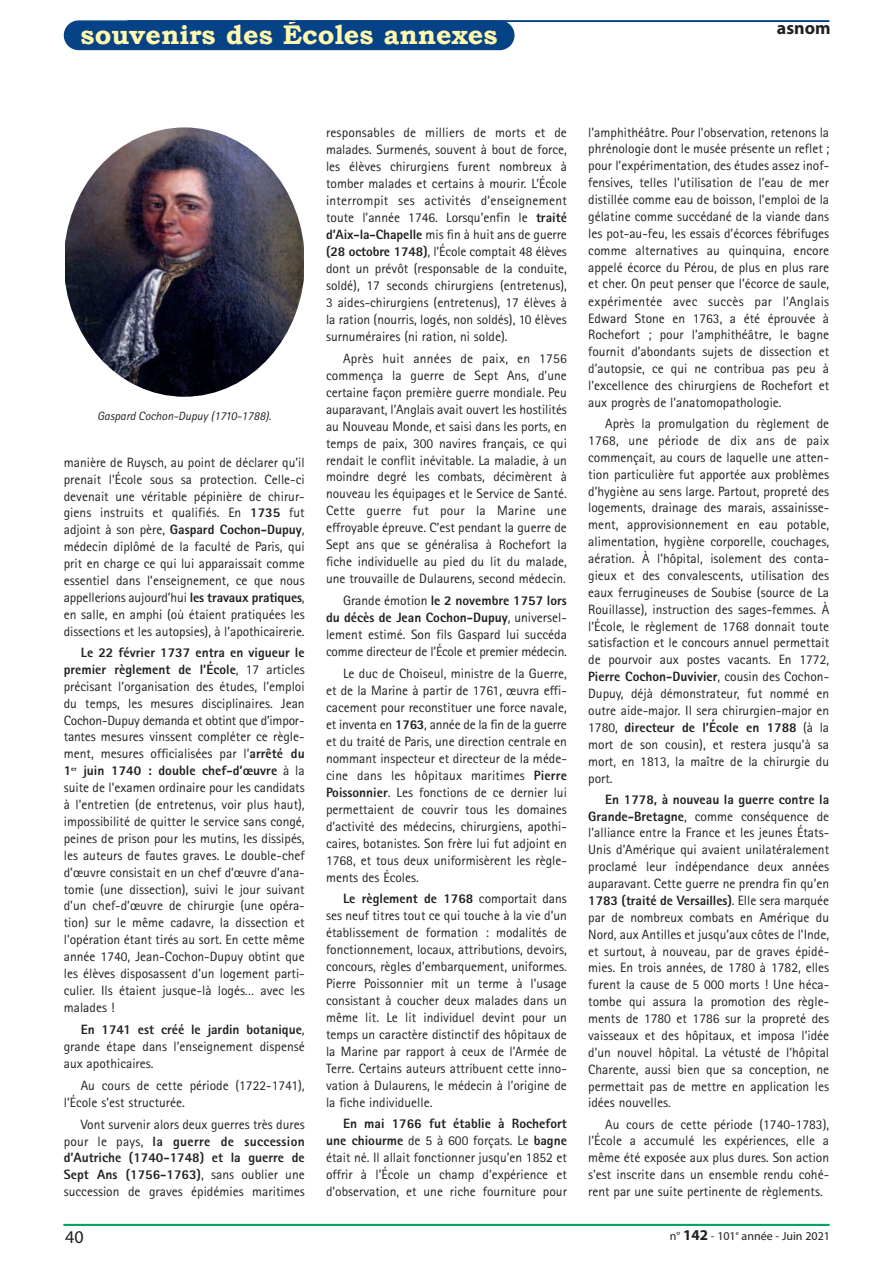
<style>
.page{position:relative;width:893px;height:1263px;background:#fff}
.page>*{position:absolute;margin:0;border:0;box-sizing:border-box;transform-origin:0 0}
.t1{font:700 27px "Bookman Old Style";color:#fff8ae}
.t2{font:700 18px "Myriad";color:#231f20}
.t3{font:18px "Myriad";color:#231f20}
.t4{font:13.5px/17px "Rotis Sans Serif";color:#231f20;text-align:justify}
.t5{font:italic 12px "Rotis Sans Serif";color:#231f20}
.t6{font:12px "Myriad";color:#231f20}
.s1{font-weight:800}
.s2{font-weight:700;font-size:15px}
</style>
<div class="page">
<div style="left:64px;top:20px;width:450px;height:30px;background:#054286;border-radius:15px"></div>
<hr style="left:128px;top:21px;width:701px;height:1px;background:#054286">
<hr style="left:64px;top:1224px;width:765px;height:1px;background:#00a65f">
<img style="left:65px;top:127px;width:239px;height:270px">
<p class="t1" style="left:81px;top:19px;width:418px">souvenirs des Écoles annexes</p>
<p class="t2" style="left:777px;top:21px;width:55px">asnom</p>
<p class="t5" style="left:97px;top:412px;width:176px">Gaspard Cochon-Dupuy (1710-1788).</p>
<p class="t4" style="left:64px;top:455px;width:242px">manière de Ruysch, au point de déclarer qu’il prenait l’École sous sa protection. Celle-ci devenait une véritable pépinière de chirur&shy;giens instruits et qualifiés. En <span class="s1">1735</span> fut adjoint à son père, <span class="s1">Gaspard Cochon-Dupuy</span>, médecin diplômé de la faculté de Paris, qui prit en charge ce qui lui apparaissait comme essentiel dans l’enseignement, ce que nous appellerions aujourd’hui <span class="s1">les travaux pratiques</span>, en salle, en amphi (où étaient pratiquées les dissections et les autopsies), à l’apothicairerie.</p>
<p class="t4" style="left:64px;top:645px;width:242px;text-indent:17px"><span class="s1">Le 22 février 1737 entra en vigueur le premier règlement de l’École</span>, 17 articles précisant l’organisation des études, l’emploi du temps, les mesures disciplinaires. Jean Cochon-Dupuy demanda et obtint que d’impor&shy;tantes mesures vinssent compléter ce règle&shy;ment, mesures officialisées par l’<span class="s1">arrêté du 1</span><sup>er</sup> <span class="s1">juin 1740 : double chef-d’œuvre</span> à la suite de l’examen ordinaire pour les candidats à l’entretien (de entretenus, voir plus haut), impossibilité de quitter le service sans congé, peines de prison pour les mutins, les dissipés, les auteurs de fautes graves. Le double-chef d’œuvre consistait en un chef d’œuvre d’ana&shy;tomie (une dissection), suivi le jour suivant d’un chef-d’œuvre de chirurgie (une opéra&shy;tion) sur le même cadavre, la dissection et l’opération étant tirés au sort. En cette même année 1740, Jean-Cochon-Dupuy obtint que les élèves disposassent d’un logement parti&shy;culier. Ils étaient jusque-là logés… avec les malades !</p>
<p class="t4" style="left:64px;top:1022px;width:242px;text-indent:17px"><span class="s1">En 1741 est créé le jardin botanique</span>, grande étape dans l’enseignement dispensé aux apothicaires.</p>
<p class="t4" style="left:64px;top:1078px;width:242px;text-indent:17px">Au cours de cette période (1722-1741), l’École s’est structurée.</p>
<p class="t4" style="left:64px;top:1117px;width:242px;text-indent:17px">Vont survenir alors deux guerres très dures pour le pays, <span class="s1">la guerre de succession d’Autriche (1740-1748) et la guerre de Sept Ans (1756-1763)</span>, sans oublier une succession de graves épidémies maritimes</p>
<p class="t4" style="left:326px;top:125px;width:242px">responsables de milliers de morts et de malades. Surmenés, souvent à bout de force, les élèves chirurgiens furent nombreux à tomber malades et certains à mourir. L’École interrompit ses activités d’enseignement toute l’année 1746. Lorsqu’enfin le <span class="s1">traité d’Aix-la-Chapelle</span> mis fin à huit ans de guerre <span class="s1">(28 octobre 1748)</span>, l’École comptait 48 élèves dont un prévôt (responsable de la conduite, soldé), 17 seconds chirurgiens (entretenus), 3 aides-chirurgiens (entretenus), 17 élèves à la ration (nourris, logés, non soldés), 10 élèves surnuméraires (ni ration, ni solde).</p>
<p class="t4" style="left:326px;top:351px;width:242px;text-indent:17px">Après huit années de paix, en 1756 commença la guerre de Sept Ans, d’une certaine façon première guerre mondiale. Peu auparavant, l’Anglais avait ouvert les hostilités au Nouveau Monde, et saisi dans les ports, en temps de paix, 300 navires français, ce qui rendait le conflit inévitable. La maladie, à un moindre degré les combats, décimèrent à nouveau les équipages et le Service de Santé.<br>Cette guerre fut pour la Marine une effroyable épreuve. C’est pendant la guerre de Sept ans que se généralisa à Rochefort la fiche individuelle au pied du lit du malade, une trouvaille de Dulaurens, second médecin.</p>
<p class="t4" style="left:326px;top:594px;width:242px;text-indent:17px">Grande émotion <span class="s1">le 2 novembre 1757 lors du décès de Jean Cochon-Dupuy</span>, universel&shy;lement estimé. Son fils Gaspard lui succéda comme directeur de l’École et premier médecin.</p>
<p class="t4" style="left:326px;top:667px;width:242px;text-indent:17px">Le duc de Choiseul, ministre de la Guerre, et de la Marine à partir de 1761, œuvra effi&shy;cacement pour reconstituer une force navale, et inventa en <span class="s1">1763</span>, année de la fin de la guerre et du traité de Paris, une direction centrale en nommant inspecteur et directeur de la méde&shy;cine dans les hôpitaux maritimes <span class="s1">Pierre Poissonnier</span>. Les fonctions de ce dernier lui permettaient de couvrir tous les domaines d’activité des médecins, chirurgiens, apothi&shy;caires, botanistes. Son frère lui fut adjoint en 1768, et tous deux uniformisèrent les règle&shy;ments des Écoles.</p>
<p class="t4" style="left:326px;top:891px;width:242px;text-indent:17px"><span class="s1">Le règlement de 1768</span> comportait dans ses neuf titres tout ce qui touche à la vie d’un établissement de formation : modalités de fonctionnement, locaux, attributions, devoirs, concours, règles d’embarquement, uniformes.<br>Pierre Poissonnier mit un terme à l’usage consistant à coucher deux malades dans un même lit. Le lit individuel devint pour un temps un caractère distinctif des hôpitaux de la Marine par rapport à ceux de l’Armée de Terre. Certains auteurs attribuent cette inno&shy;vation à Dulaurens, le médecin à l’origine de la fiche individuelle.</p>
<p class="t4" style="left:326px;top:1116px;width:242px;text-indent:17px"><span class="s1">En mai 1766 fut établie à Rochefort une chiourme</span> de 5 à 600 forçats. Le <span class="s1">bagne </span>était né. Il allait fonctionner jusqu’en 1852 et offrir à l’École un champ d’expérience et d’observation, et une riche fourniture pour</p>
<p class="t4" style="left:588px;top:125px;width:242px">l’amphithéâtre. Pour l’observation, retenons la phrénologie dont le musée présente un reflet ; pour l’expérimentation, des études assez inof&shy;fensives, telles l’utilisation de l’eau de mer distillée comme eau de boisson, l’emploi de la gélatine comme succédané de la viande dans les pot-au-feu, les essais d’écorces fébrifuges comme alternatives au quinquina, encore appelé écorce du Pérou, de plus en plus rare et cher. On peut penser que l’écorce de saule, expérimentée avec succès par l’Anglais Edward Stone en 1763, a été éprouvée à Rochefort ; pour l’amphithéâtre, le bagne fournit d’abondants sujets de dissection et d’autopsie, ce qui ne contribua pas peu à l’excellence des chirurgiens de Rochefort et aux progrès de l’anatomopathologie.</p>
<p class="t4" style="left:588px;top:416px;width:242px;text-indent:17px">Après la promulgation du règlement de 1768, une période de dix ans de paix commençait, au cours de laquelle une atten&shy;tion particulière fut apportée aux problèmes d’hygiène au sens large. Partout, propreté des logements, drainage des marais, assainisse&shy;ment, approvisionnement en eau potable, alimentation, hygiène corporelle, couchages, aération. À l’hôpital, isolement des conta&shy;gieux et des convalescents, utilisation des eaux ferrugineuses de Soubise (source de La Rouillasse), instruction des sages-femmes. À l’École, le règlement de 1768 donnait toute satisfaction et le concours annuel permettait de pourvoir aux postes vacants. En 1772, <span class="s1">Pierre Cochon-Duvivier</span>, cousin des Cochon-Dupuy, déjà démonstrateur, fut nommé en outre aide-major. Il sera chirurgien-major en 1780, <span class="s1">directeur de l’École en 1788</span> (à la mort de son cousin), et restera jusqu’à sa mort, en 1813, la maître de la chirurgie du port.</p>
<p class="t4" style="left:588px;top:792px;width:242px;text-indent:17px"><span class="s1">En 1778, à nouveau la guerre contre la Grande-Bretagne</span>, comme conséquence de l’alliance entre la France et les jeunes États-Unis d’Amérique qui avaient unilatéralement proclamé leur indépendance deux années auparavant. Cette guerre ne prendra fin qu’en <span class="s1">1783 (traité de Versailles)</span>. Elle sera marquée par de nombreux combats en Amérique du Nord, aux Antilles et jusqu’aux côtes de l’Inde, et surtout, à nouveau, par de graves épidé&shy;mies. En trois années, de 1780 à 1782, elles furent la cause de 5 000 morts ! Une héca&shy;tombe qui assura la promotion des règle&shy;ments de 1780 et 1786 sur la propreté des vaisseaux et des hôpitaux, et imposa l’idée d’un nouvel hôpital. La vétusté de l’hôpital Charente, aussi bien que sa conception, ne permettait pas de mettre en application les idées nouvelles.</p>
<p class="t4" style="left:588px;top:1117px;width:242px;text-indent:17px">Au cours de cette période (1740-1783), l’École a accumulé les expériences, elle a même été exposée aux plus dures. Son action s’est inscrite dans un ensemble rendu cohé&shy;rent par une suite pertinente de règlements.</p>
<p class="t3" style="left:65px;top:1230px;width:20px">40</p>
<p class="t6" style="left:670px;top:1231px;width:162px">n° <span class="s2">142</span> - 101<sup>e</sup> année - Juin 2021</p>
</div>
